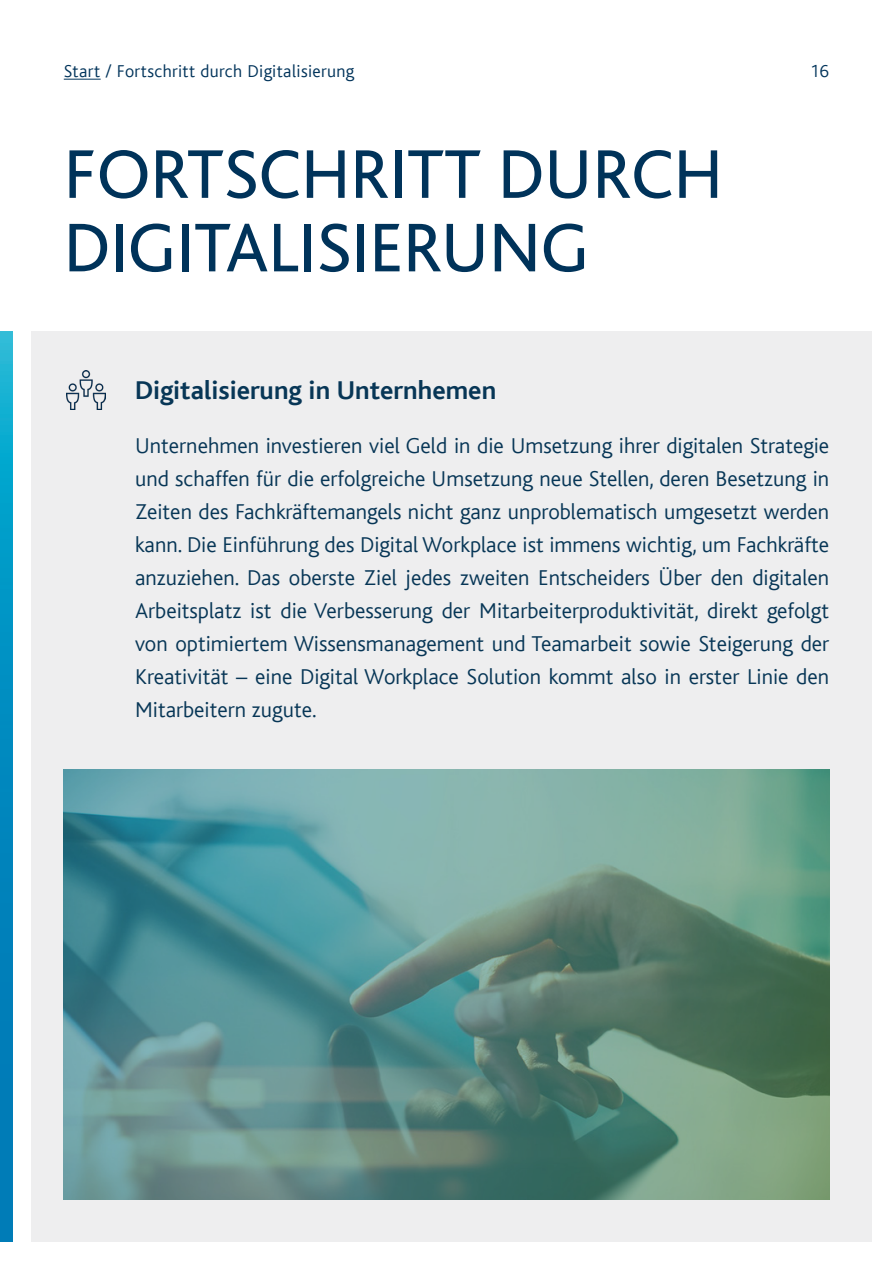
<style>
.page{position:relative;width:893px;height:1263px;background:#fff}
.page>*{position:absolute;margin:0;border:0;box-sizing:border-box;transform-origin:0 0}
.Headline{font:72px/73.5px "Bliss";color:#00335a}
.Fließtext{font:700 27px "Bliss";color:#073656}
.Fließtext-2{font:300 22.5px/33px "Bliss";color:#073656;text-align:justify}
.Vorspann{font:300 18px "Bliss";letter-spacing:.02em;color:#00335a}
</style>
<div class="page">
<hr style="left:64px;top:79px;width:37px;height:1px;background:#00335a">
<div style="left:31px;top:331px;width:841px;height:911px;background:#eeeeef"></div>
<svg style="left:0;top:331px;width:13px;height:911px;background:#038ec1"></svg>
<img style="left:67px;top:371px;width:39px;height:39px">
<img style="left:64px;top:770px;width:765px;height:429px">
<p class="Vorspann" style="left:64px;top:61px;width:292px">Start / Fortschritt durch Digitalisierung</p>
<p class="Vorspann" style="left:810px;top:61px;width:20px">16</p>
<p class="Headline" style="left:64px;top:139px;width:661px">FORTSCHRITT DURCH<br>DIGITALISIERUNG</p>
<p class="Fließtext" style="left:135px;top:376px;width:363px">Digitalisierung in Unternhemen</p>
<p class="Fließtext-2" style="left:135px;top:430px;width:696px">Unternehmen investieren viel Geld in die Umsetzung ihrer digitalen Strategie und schaffen für die erfolgreiche Umsetzung neue Stellen, deren Besetzung in Zeiten des Fachkräftemangels nicht ganz unproblematisch umgesetzt werden kann. Die Einführung des Digital Workplace ist immens wichtig, um Fachkräfte anzuziehen. Das oberste Ziel jedes zweiten Entscheiders Über den digitalen Arbeitsplatz ist die Verbesserung der Mitarbeiterproduktivität, direkt gefolgt von optimiertem Wissensmanagement und Teamarbeit sowie Steigerung der Kreativität – eine Digital Workplace Solution kommt also in erster Linie den Mitarbeitern zugute.</p>
</div>
